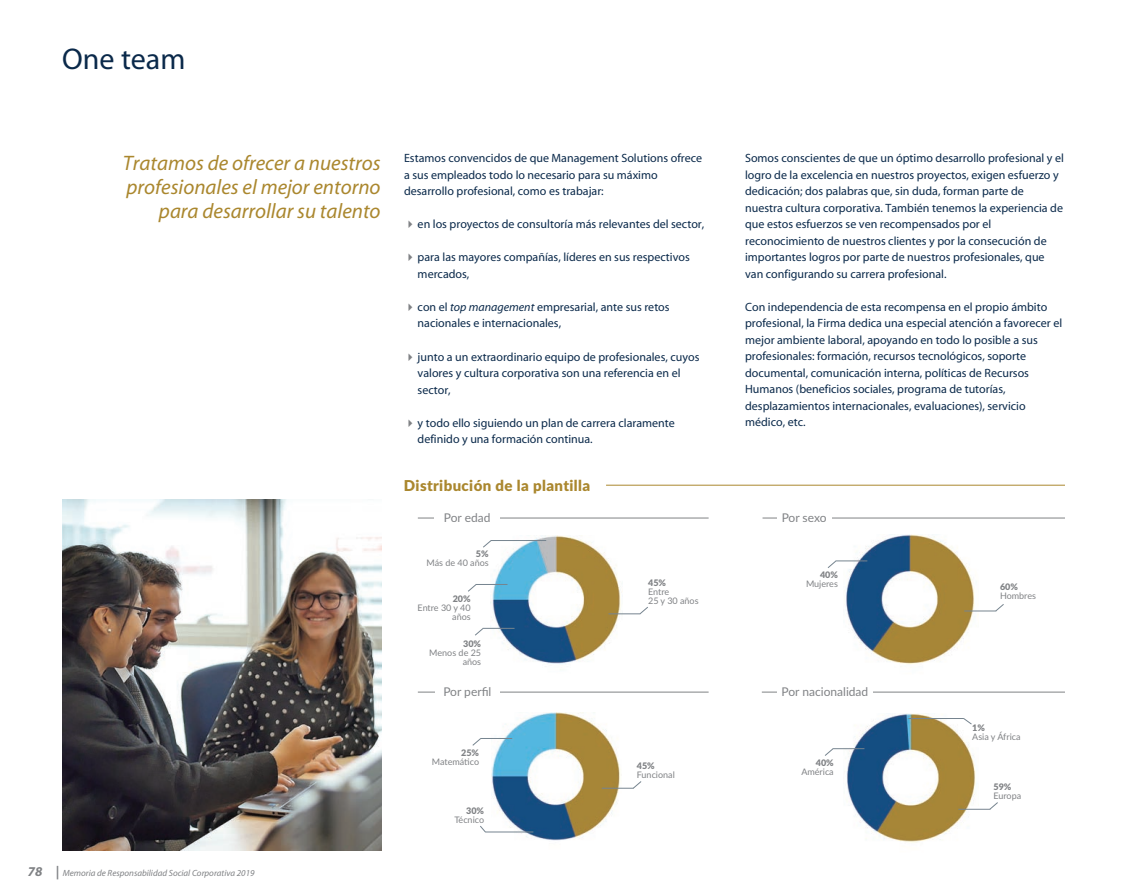
<style>
.page{position:relative;width:1146px;height:893px;background:#fff}
.page>*{position:absolute;margin:0;border:0;box-sizing:border-box;transform-origin:0 0}
.t1{font:30px "Myriad";color:#0a294a}
.t2{font:italic 21px/24px "Myriad";color:#aa872e;text-align:right}
.t3{font:900 15px "Lato";letter-spacing:.025em;color:#aa872e}
.t4{font:12px/16.5px "Myriad";color:#0a294a}
.t5{font:12px "Lato";color:#808285}
.t6{font:9px/9px "Lato";color:#808285;text-align:right}
.t7{font:italic 9px "Myriad";color:#808285}
.t8{font:900 9px "Lato";color:#808285}
.s1{color:#808285}
.s2{font-style:italic}
.s3{font-weight:700;font-size:13.5px}
</style>
<div class="page">
<img style="left:490px;top:535px;width:132px;height:129px">
<img style="left:491px;top:713px;width:130px;height:128px">
<hr style="left:418px;top:518px;width:290px;height:1px;background:#808285">
<hr style="left:418px;top:692px;width:290px;height:1px;background:#808285">
<hr style="left:762px;top:518px;width:302px;height:1px;background:#808285">
<hr style="left:761px;top:692px;width:303px;height:1px;background:#808285">
<div style="left:435px;top:683px;width:64px;height:17px;background:#fff"></div>
<div style="left:777px;top:509px;width:54px;height:17px;background:#fff"></div>
<div style="left:777px;top:680px;width:95px;height:23px;background:#fff"></div>
<div style="left:434px;top:509px;width:65px;height:17px;background:#fff"></div>
<hr style="left:606px;top:485px;width:458px;height:1px;background:#aa872e">
<img style="left:62px;top:499px;width:319px;height:351px">
<img style="left:842px;top:535px;width:136px;height:130px">
<img style="left:842px;top:713px;width:135px;height:130px">
<hr style="left:608px;top:613px;width:32px;height:1px;background:#76848f">
<svg style="left:638px;top:607px;width:10px;height:8px"></svg>
<hr style="left:482px;top:628px;width:32px;height:1px;background:#76848f">
<svg style="left:475px;top:627px;width:9px;height:9px"></svg>
<hr style="left:475px;top:584px;width:32px;height:1px;background:#76848f">
<svg style="left:468px;top:584px;width:8px;height:8px"></svg>
<hr style="left:490px;top:540px;width:56px;height:1px;background:#76848f">
<svg style="left:483px;top:539px;width:9px;height:9px"></svg>
<hr style="left:964px;top:610px;width:32px;height:1px;background:#76848f">
<svg style="left:994px;top:604px;width:10px;height:8px"></svg>
<hr style="left:835px;top:560px;width:32px;height:1px;background:#76848f">
<svg style="left:827px;top:560px;width:9px;height:8px"></svg>
<hr style="left:958px;top:809px;width:32px;height:1px;background:#76848f">
<svg style="left:988px;top:802px;width:10px;height:8px"></svg>
<hr style="left:832px;top:748px;width:32px;height:1px;background:#76848f">
<svg style="left:825px;top:748px;width:8px;height:8px"></svg>
<hr style="left:908px;top:718px;width:55px;height:1px;background:#76848f">
<svg style="left:962px;top:717px;width:10px;height:8px"></svg>
<hr style="left:601px;top:788px;width:32px;height:1px;background:#76848f">
<svg style="left:632px;top:781px;width:10px;height:8px"></svg>
<hr style="left:480px;top:738px;width:32px;height:1px;background:#76848f">
<svg style="left:472px;top:738px;width:9px;height:8px"></svg>
<hr style="left:485px;top:831px;width:48px;height:1px;background:#76848f">
<svg style="left:480px;top:825px;width:6px;height:8px"></svg>
<h1 class="t1" style="left:62px;top:44px;width:125px">One team</h1>
<h2 class="t2" style="left:123px;top:152px;width:259px">Tratamos de ofrecer a nuestros profesionales el mejor entorno para desarrollar su talento</h2>
<p class="t4" style="left:404px;top:150px;width:299px">Estamos convencidos de que Management Solutions ofrece a sus empleados todo lo necesario para su máximo desarrollo profesional, como es trabajar:</p>
<p class="t4" style="left:404px;top:216px;width:302px"><span class="s1">✔</span>en los proyectos de consultoría más relevantes del sector,</p>
<p class="t4" style="left:417px;top:249px;width:273px;text-indent:-14px"><span class="s1">✔</span>para las mayores compañías, líderes en sus respectivos mercados,</p>
<p class="t4" style="left:417px;top:299px;width:253px;text-indent:-14px"><span class="s1">✔</span>con el <span class="s2">top management</span> empresarial, ante sus retos nacionales e internacionales,</p>
<p class="t4" style="left:417px;top:349px;width:283px;text-indent:-14px"><span class="s1">✔</span>junto a un extraordinario equipo de profesionales, cuyos valores y cultura corporativa son una referencia en el sector,</p>
<p class="t4" style="left:417px;top:415px;width:259px;text-indent:-14px"><span class="s1">✔</span>y todo ello siguiendo un plan de carrera claramente definido y una formación continua.</p>
<p class="t3" style="left:404px;top:477px;width:188px">Distribución de la plantilla</p>
<p class="t7" style="left:28px;top:868px;width:228px"><span class="s3">78 |</span> Memoria de Responsabilidad Social Corporativa 2019</p>
<p class="t5" style="left:444px;top:510px;width:48px">Por edad</p>
<p class="t8" style="left:476px;top:548px;width:14px">5%</p>
<p class="t6" style="left:426px;top:558px;width:64px">Más de 40 años</p>
<p class="t8" style="left:452px;top:593px;width:19px">20%</p>
<p class="t6" style="left:417px;top:603px;width:55px">Entre 30 y 40 años</p>
<p class="t8" style="left:463px;top:638px;width:19px">30%</p>
<p class="t6" style="left:429px;top:648px;width:53px">Menos de 25 años</p>
<p class="t5" style="left:443px;top:684px;width:50px">Por perfil</p>
<p class="t8" style="left:461px;top:747px;width:19px">25%</p>
<p class="t6" style="left:431px;top:757px;width:49px">Matemático</p>
<p class="t8" style="left:466px;top:806px;width:19px">30%</p>
<p class="t6" style="left:454px;top:815px;width:31px">Técnico</p>
<p class="t8" style="left:648px;top:577px;width:19px">45%</p>
<p class="t6" style="left:648px;top:587px;width:52px;text-align:left">Entre<br>25 y 30 años</p>
<p class="t8" style="left:636px;top:761px;width:19px">45%</p>
<p class="t6" style="left:636px;top:770px;width:39px">Funcional</p>
<p class="t4" style="left:745px;top:150px;width:320px">Somos conscientes de que un óptimo desarrollo profesional y el logro de la excelencia en nuestros proyectos, exigen esfuerzo y dedicación; dos palabras que, sin duda, forman parte de nuestra cultura corporativa. También tenemos la experiencia de que estos esfuerzos se ven recompensados por el reconocimiento de nuestros clientes y por la consecución de importantes logros por parte de nuestros profesionales, que van configurando su carrera profesional.</p>
<p class="t4" style="left:745px;top:299px;width:318px">Con independencia de esta recompensa en el propio ámbito profesional, la Firma dedica una especial atención a favorecer el mejor ambiente laboral, apoyando en todo lo posible a sus profesionales: formación, recursos tecnológicos, soporte documental, comunicación interna, políticas de Recursos Humanos (beneficios sociales, programa de tutorías, desplazamientos internacionales, evaluaciones), servicio médico, etc.</p>
<p class="t5" style="left:781px;top:510px;width:46px">Por sexo</p>
<p class="t8" style="left:819px;top:569px;width:19px">40%</p>
<p class="t6" style="left:805px;top:579px;width:33px">Mujeres</p>
<p class="t5" style="left:781px;top:684px;width:88px">Por nacionalidad</p>
<p class="t8" style="left:815px;top:757px;width:19px">40%</p>
<p class="t6" style="left:801px;top:767px;width:34px">América</p>
<p class="t8" style="left:999px;top:581px;width:19px">60%</p>
<p class="t6" style="left:999px;top:591px;width:38px">Hombres</p>
<p class="t8" style="left:971px;top:722px;width:14px">1%</p>
<p class="t6" style="left:971px;top:732px;width:50px">Asia y África</p>
<p class="t8" style="left:993px;top:781px;width:19px">59%</p>
<p class="t6" style="left:993px;top:791px;width:29px">Europa</p>
</div>
